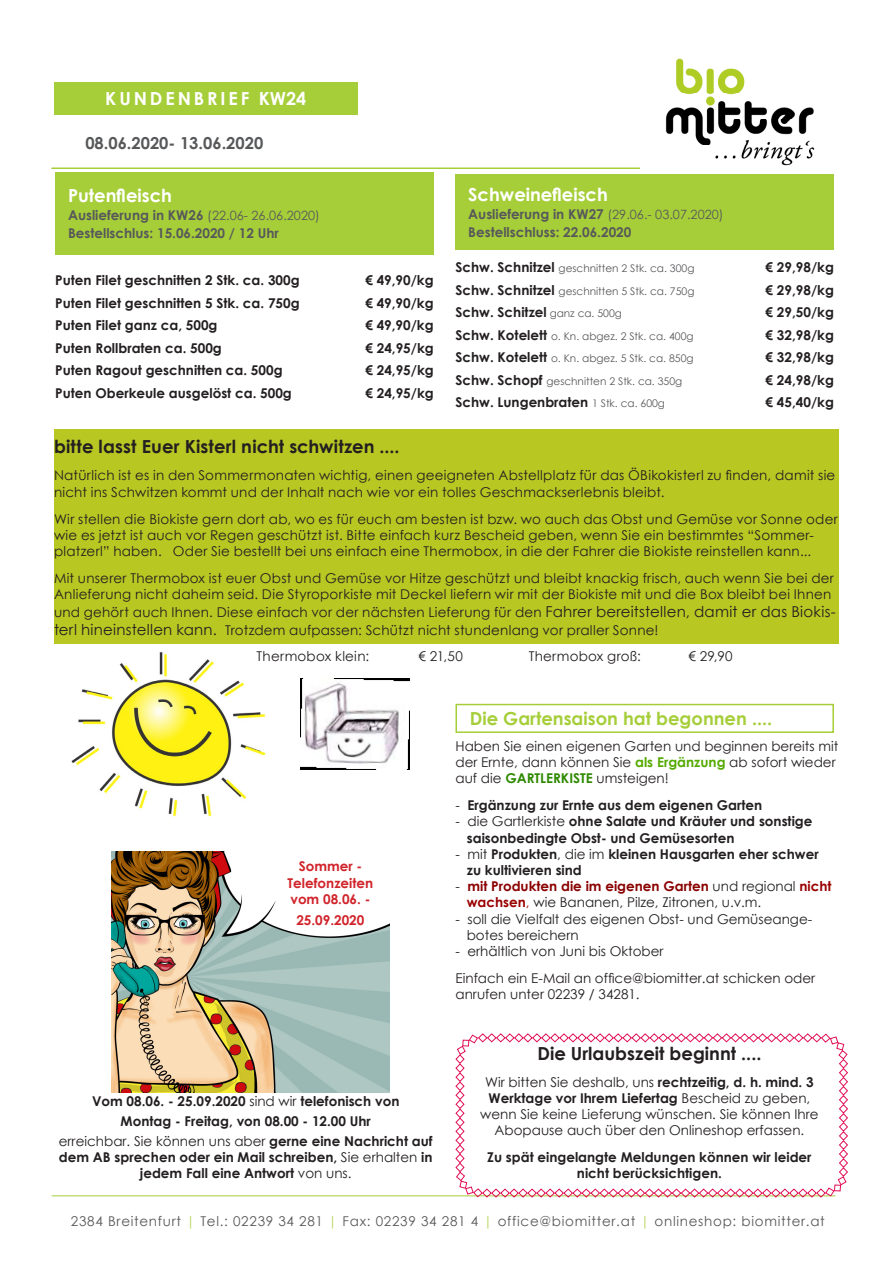
<style>
.page{position:relative;width:893px;height:1263px;background:#fff}
.page>*{position:absolute;margin:0;border:0;box-sizing:border-box;transform-origin:0 0}
.t1{font:700 18px "Century Gothic";color:#231f20}
.t2{font:700 18px "Century Gothic";color:#a6ce39}
.t3{font:700 18px "Century Gothic";color:#fff}
.t4{font:700 18px "Century Gothic";letter-spacing:.16em;color:#fff}
.t5{font:700 16.5px "Century Gothic";color:#57585a}
.t6{font:13.5px/16.2px "Century Gothic";letter-spacing:.015em;color:#231f20}
.t7{font:700 13.5px/16.2px "Century Gothic";color:#231f20;text-align:center}
.t8{font:13.5px "Century Gothic";letter-spacing:.05em;color:#57585a}
.t9{font:700 13.5px "Century Gothic";color:#57585a}
.t10{font:700 13.5px "Century Gothic";color:#8a0000}
.t11{font:700 13.5px/21.6px "Century Gothic";color:#d1232a;text-align:center}
.t12{font:12.75px "Century Gothic";color:#57585a}
.t13{font:10.5px "Century Gothic";color:#57585a}
.s1{font-weight:400;font-size:12.75px}
.s2{font-weight:700;font-size:13.5px}
.s3{font-weight:700;font-size:13.5px;color:#231f20}
.s4{font-weight:400;font-size:10.5px;color:#57585a}
.s5{font-size:15px}
.s6{font-weight:400}
.s7{font-weight:700;color:#54aa00}
.s8{font-weight:700;color:#2e8900}
.s9{font-weight:400;color:#231f20}
.s10{color:#900}
.s11{font-weight:700;color:#900}
.s12{font-weight:700}
.s13{color:#b6d65f}
</style>
<div class="page">
<div style="left:54px;top:82px;width:304px;height:33px;background:#a6ce39"></div>
<hr style="left:52px;top:167px;width:783px;height:2px;background:#a6ce39">
<img style="left:641px;top:58px;width:194px;height:111px">
<hr style="left:52px;top:1195px;width:783px;height:1px;background:#a6ce39">
<img style="left:71px;top:652px;width:194px;height:164px">
<svg style="left:455px;top:1033px;width:393px;height:165px"></svg>
<img style="left:112px;top:851px;width:277px;height:242px">
<div style="left:55px;top:172px;width:379px;height:83px;background:#a6ce39"></div>
<div style="left:455px;top:704px;width:379px;height:29px;border:2px solid #a6ce39"></div>
<div style="left:455px;top:174px;width:379px;height:76px;background:#a6ce39"></div>
<img style="left:300px;top:678px;width:109px;height:92px">
<div style="left:54px;top:429px;width:785px;height:215px;background:#b9c723"></div>
<p class="t4" style="left:105px;top:85px;width:202px">KUNDENBRIEF KW24</p>
<p class="t5" style="left:85px;top:131px;width:179px">08.06.2020- 13.06.2020</p>
<p class="t3" style="left:68px;top:182px;width:106px">Putenfleisch</p>
<p class="t9" style="left:68px;top:205px;width:253px">Auslieferung in KW26 <span class="s1">(22.06- 26.06.2020)</span></p>
<p class="t9" style="left:68px;top:223px;width:212px">Bestellschlus: 15.06.2020 / 12 Uhr</p>
<p class="t7" style="left:55px;top:271px;width:246px">Puten Filet geschnitten 2 Stk. ca. 300g</p>
<p class="t7" style="left:365px;top:271px;width:70px">€ 49,90/kg</p>
<p class="t7" style="left:55px;top:294px;width:246px">Puten Filet geschnitten 5 Stk. ca. 750g</p>
<p class="t7" style="left:365px;top:294px;width:70px">€ 49,90/kg</p>
<p class="t7" style="left:55px;top:316px;width:164px">Puten Filet ganz ca, 500g</p>
<p class="t7" style="left:365px;top:316px;width:70px">€ 49,90/kg</p>
<p class="t7" style="left:55px;top:339px;width:168px">Puten Rollbraten ca. 500g</p>
<p class="t7" style="left:365px;top:339px;width:70px">€ 24,95/kg</p>
<p class="t7" style="left:55px;top:361px;width:229px">Puten Ragout geschnitten ca. 500g</p>
<p class="t7" style="left:365px;top:361px;width:70px">€ 24,95/kg</p>
<p class="t7" style="left:55px;top:384px;width:238px">Puten Oberkeule ausgelöst ca. 500g</p>
<p class="t7" style="left:365px;top:384px;width:70px">€ 24,95/kg</p>
<p class="t3" style="left:468px;top:181px;width:141px">Schweinefleisch</p>
<p class="t12" style="left:468px;top:205px;width:257px"><span class="s2">Auslieferung in KW27</span> (29.06.- 03.07.2020)</p>
<p class="t9" style="left:468px;top:222px;width:165px">Bestellschluss: 22.06.2020</p>
<p class="t13" style="left:455px;top:261px;width:240px"><span class="s3">Schw. Schnitzel</span> geschnitten 2 Stk. ca. 300g</p>
<p class="t7" style="left:766px;top:259px;width:70px">€ 29,98/kg</p>
<p class="t13" style="left:455px;top:283px;width:240px"><span class="s3">Schw. Schnitzel</span> geschnitten 5 Stk. ca. 750g</p>
<p class="t7" style="left:766px;top:281px;width:70px">€ 29,98/kg</p>
<p class="t7" style="left:455px;top:304px;width:168px">Schw. Schitzel <span class="s4">ganz ca. 500g</span></p>
<p class="t7" style="left:766px;top:304px;width:70px">€ 29,50/kg</p>
<p class="t13" style="left:455px;top:328px;width:240px"><span class="s3">Schw. Kotelett</span> o. Kn. abgez. 2 Stk. ca. 400g</p>
<p class="t7" style="left:766px;top:326px;width:70px">€ 32,98/kg</p>
<p class="t13" style="left:455px;top:351px;width:240px"><span class="s3">Schw. Kotelett</span> o. Kn. abgez. 5 Stk. ca. 850g</p>
<p class="t7" style="left:766px;top:349px;width:70px">€ 32,98/kg</p>
<p class="t13" style="left:455px;top:373px;width:228px"><span class="s3">Schw. Schopf</span> geschnitten 2 Stk. ca. 350g</p>
<p class="t7" style="left:766px;top:371px;width:70px">€ 24,98/kg</p>
<p class="t7" style="left:455px;top:394px;width:211px">Schw. Lungenbraten <span class="s4">1 Stk. ca. 600g</span></p>
<p class="t7" style="left:766px;top:394px;width:70px">€ 45,40/kg</p>
<p class="t1" style="left:54px;top:433px;width:347px">bitte lasst Euer Kisterl nicht schwitzen ....</p>
<p class="t6" style="left:54px;top:467px;width:783px">Natürlich ist es in den Sommermonaten wichtig, einen geeigneten Abstellplatz für das ÖBikokisterl zu finden, damit sie nicht ins Schwitzen kommt und der Inhalt nach wie vor ein tolles Geschmackserlebnis bleibt.</p>
<p class="t6" style="left:54px;top:510px;width:785px">Wir stellen die Biokiste gern dort ab, wo es für euch am besten ist bzw. wo auch das Obst und Gemüse vor Sonne oder wie es jetzt ist auch vor Regen geschützt ist. Bitte einfach kurz Bescheid geben, wenn Sie ein bestimmtes “Sommer&shy;platzerl” haben. Oder Sie bestellt bei uns einfach eine Thermobox, in die der Fahrer die Biokiste reinstellen kann...</p>
<p class="t6" style="left:54px;top:570px;width:781px">Mit unserer Thermobox ist euer Obst und Gemüse vor Hitze geschützt und bleibt knackig frisch, auch wenn Sie bei der<br>Anlieferung nicht daheim seid. Die Styroporkiste mit Deckel liefern wir mit der Biokiste mit und die Box bleibt bei Ihnen</p>
<p class="t6" style="left:54px;top:603px;width:783px;line-height:18px">und gehört auch Ihnen. Diese einfach vor der nächsten Lieferung für den <span class="s5">Fahrer bereitstellen, damit er das Biokis&shy;terl hineinstellen kann.</span> Trotzdem aufpassen: Schützt nicht stundenlang vor praller Sonne!</p>
<p class="t6" style="left:257px;top:647px;width:114px">Thermobox klein:</p>
<p class="t6" style="left:419px;top:647px;width:46px">€ 21,50</p>
<p class="t6" style="left:529px;top:647px;width:114px">Thermobox groß:</p>
<p class="t6" style="left:689px;top:647px;width:46px">€ 29,90</p>
<p class="t11" style="left:299px;top:855px;width:65px">Sommer -</p>
<p class="t11" style="left:288px;top:871px;width:87px">Telefonzeiten</p>
<p class="t11" style="left:290px;top:887px;width:81px">vom 08.06. -<br>25.09.2020</p>
<p class="t7" style="left:92px;top:1093px;width:309px">Vom 08.06. - 25.09.2020 <span class="s6">sind wir</span> telefonisch von</p>
<p class="t7" style="left:121px;top:1112px;width:252px">Montag - Freitag, von 08.00 - 12.00 Uhr</p>
<p class="t7" style="left:59px;top:1132px;width:375px"><span class="s6">erreichbar. Sie können uns aber</span> gerne eine Nachricht auf dem AB sprechen oder ein Mail schreiben, <span class="s6">Sie erhalten</span> in jedem Fall eine Antwort <span class="s6">von uns.</span></p>
<p class="t2" style="left:470px;top:705px;width:304px">Die Gartensaison hat begonnen ....</p>
<p class="t6" style="left:455px;top:737px;width:384px">Haben Sie einen eigenen Garten und beginnen bereits mit der Ernte, dann können Sie <span class="s7">als Ergänzung</span> ab sofort wieder auf die <span class="s8">GARTLERKISTE</span> umsteigen!</p>
<p class="t7" style="left:455px;top:796px;width:308px"><span class="s6">-</span> Ergänzung zur Ernte aus dem eigenen Garten</p>
<p class="t7" style="left:455px;top:813px;width:358px"><span class="s6">- die Gartlerkiste</span> ohne Salate und Kräuter und sonstige</p>
<p class="t7" style="left:467px;top:829px;width:269px">saisonbedingte Obst- und Gemüsesorten</p>
<p class="t7" style="left:455px;top:845px;width:365px"><span class="s6">- mit</span> Produkten<span class="s6">, die im</span> kleinen Hausgarten eher schwer</p>
<p class="t7" style="left:467px;top:861px;width:117px">zu kultivieren sind</p>
<p class="t10" style="left:455px;top:876px;width:378px"><span class="s9">-</span> mit Produkten die im eigenen Garten <span class="s9">und regional</span> <span class="s10">nicht</span></p>
<p class="t6" style="left:467px;top:894px;width:296px"><span class="s11">wachsen</span><span class="s10">,</span> wie Bananen, Pilze, Zitronen, u.v.m.</p>
<p class="t6" style="left:455px;top:910px;width:358px">- soll die Vielfalt des eigenen Obst- und Gemüseange-</p>
<p class="t6" style="left:467px;top:926px;width:113px">botes bereichern</p>
<p class="t6" style="left:455px;top:943px;width:210px">- erhältlich von Juni bis Oktober</p>
<p class="t6" style="left:455px;top:970px;width:361px">Einfach ein E-Mail an office@biomitter.at schicken oder anrufen unter 02239 / 34281.</p>
<p class="t1" style="left:537px;top:1039px;width:225px">Die Urlaubszeit beginnt ....</p>
<p class="t6" style="left:480px;top:1073px;width:340px;text-align:center">Wir bitten Sie deshalb, uns <span class="s12">rechtzeitig, d. h. mind. 3<br>Werktage vor Ihrem Liefertag</span> Bescheid zu geben, wenn Sie keine Lieferung wünschen. Sie können Ihre Abopause auch über den Onlineshop erfassen.</p>
<p class="t7" style="left:487px;top:1148px;width:326px">Zu spät eingelangte Meldungen können wir leider nicht berücksichtigen.</p>
<p class="t8" style="left:71px;top:1212px;width:755px">2384 Breitenfurt <span class="s13">|</span> Tel.: 02239 34 281 <span class="s13">|</span> Fax: 02239 34 281 4 <span class="s13">|</span> office@biomitter.at <span class="s13">|</span> onlineshop: biomitter.at</p>
</div>
